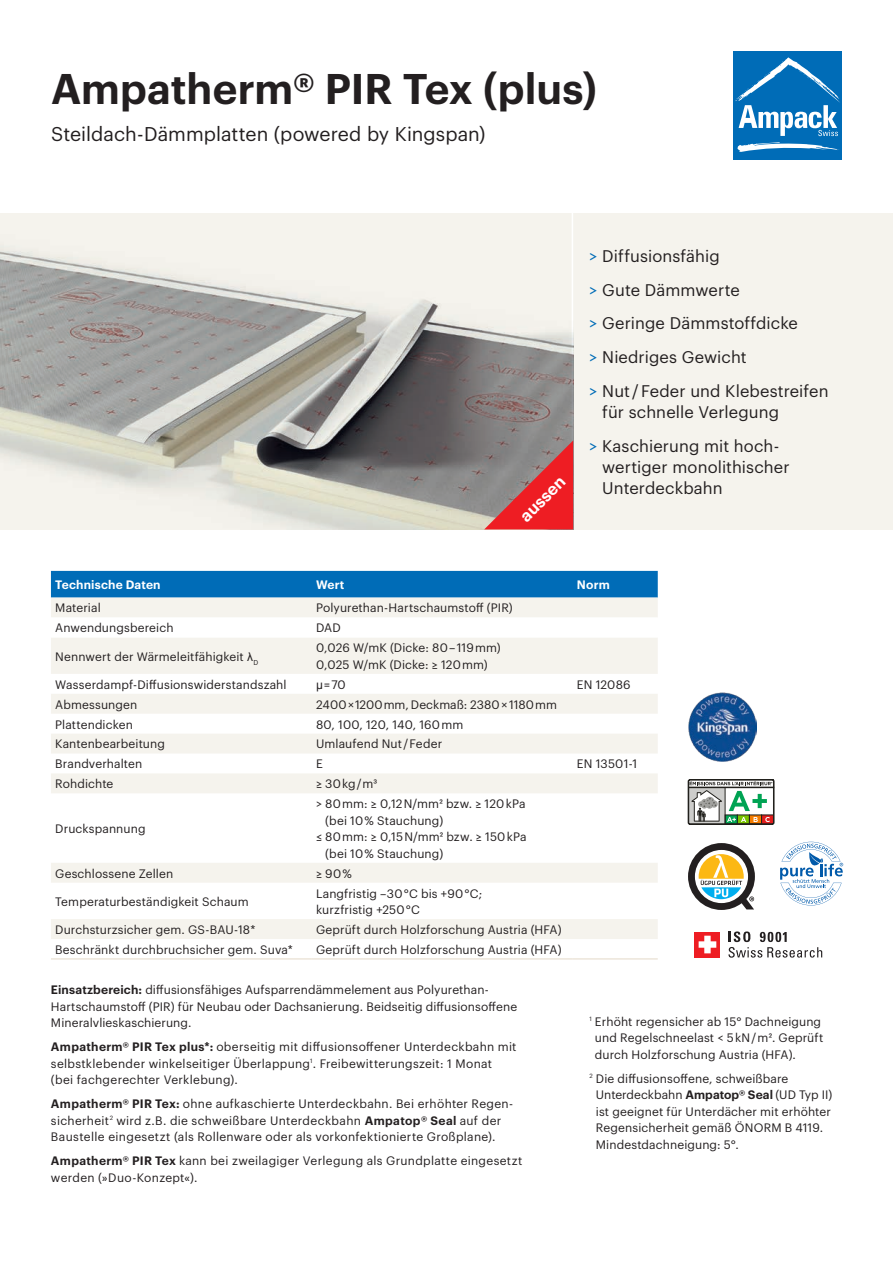
<style>
.page{position:relative;width:893px;height:1263px;background:#fff}
.page>*{position:absolute;margin:0;border:0;box-sizing:border-box;transform-origin:0 0}
._01_Titel{font:600 42px "Graphik";color:#231f20}
._02_Lead{font:19.5px "Graphik";letter-spacing:.005em;color:#231f20}
.t1{font:600 16.65px "Graphik";color:#fff}
._03_Copy{font:16.5px/21px "Graphik";letter-spacing:.005em;color:#231f20}
._05_Tabelle{font:12px/16.5px "Graphik";letter-spacing:.01em;color:#231f20}
.t2{font:600 12px "Graphik";letter-spacing:.015em;color:#fff}
.s1{color:#006cb7}
.s2{font-family:"Arial"}
.s3{font-weight:600}
</style>
<div class="page">
<div style="left:0;top:213px;width:893px;height:316px;background:#f5f3ed"></div>
<div style="left:733px;top:51px;width:109px;height:109px;background:#006cb7"></div>
<svg style="left:737px;top:142px;width:102px;height:10px"></svg>
<svg style="left:735px;top:57px;width:105px;height:79px"></svg>
<div style="left:51px;top:571px;width:607px;height:27px;background:#006cb7"></div>
<svg style="left:51px;top:598px;width:607px;height:341px"></svg>
<svg style="left:51px;top:617px;width:607px;height:20px"></svg>
<hr style="left:51px;top:959px;width:261px;height:1px;background:#e3d8c7">
<hr style="left:312px;top:959px;width:261px;height:1px;background:#e3d8c7">
<hr style="left:573px;top:959px;width:85px;height:1px;background:#e3d8c7">
<img style="left:0;top:213px;width:573px;height:316px">
<svg style="left:484px;top:440px;width:89px;height:89px"></svg>
<svg style="left:728px;top:931px;width:94px;height:27px"></svg>
<div style="left:694px;top:931px;width:26px;height:26px;background:#ee1d23"></div>
<svg style="left:699px;top:936px;width:17px;height:17px"></svg>
<img style="left:688px;top:693px;width:68px;height:68px">
<svg style="left:688px;top:843px;width:67px;height:67px"></svg>
<svg style="left:688px;top:779px;width:86px;height:46px"></svg>
<svg style="left:780px;top:842px;width:63px;height:63px"></svg>
<svg style="left:349px;top:702px;width:4px;height:5px"></svg>
<svg style="left:502px;top:702px;width:5px;height:5px"></svg>
<p class="_01_Titel" style="left:51px;top:56px;width:547px">Ampatherm® PIR Tex (plus)</p>
<p class="_02_Lead" style="left:51px;top:119px;width:436px">Steildach-Dämmplatten (powered by Kingspan)</p>
<p class="t1" style="left:514px;top:510px;width:58px;rotate:-45deg">aussen</p>
<p class="_03_Copy" style="left:589px;top:244px;width:132px"><span class="s1">&gt;</span> Diffusionsfähig</p>
<p class="_03_Copy" style="left:589px;top:278px;width:152px"><span class="s1">&gt;</span> Gute Dämmwerte</p>
<p class="_03_Copy" style="left:589px;top:311px;width:210px"><span class="s1">&gt;</span> Geringe Dämmstoffdicke</p>
<p class="_03_Copy" style="left:589px;top:345px;width:159px"><span class="s1">&gt;</span> Niedriges Gewicht</p>
<p class="_03_Copy" style="left:602px;top:379px;width:228px;text-indent:-13px"><span class="s1">&gt;</span> Nut / Feder und Klebestreifen für schnelle Verlegung</p>
<p class="_03_Copy" style="left:602px;top:434px;width:189px;text-indent:-13px"><span class="s1">&gt;</span> Kaschierung mit hoch&shy;wertiger monolithischer<br>Unterdeckbahn</p>
<p class="t2" style="left:55px;top:576px;width:107px">Technische Daten</p>
<p class="t2" style="left:316px;top:576px;width:30px">Wert</p>
<p class="t2" style="left:577px;top:576px;width:34px">Norm</p>
<p class="_05_Tabelle" style="left:55px;top:599px;width:47px">Material</p>
<p class="_05_Tabelle" style="left:316px;top:599px;width:198px">Polyurethan-Hartschaumstoff (PIR)</p>
<p class="_05_Tabelle" style="left:55px;top:619px;width:120px">Anwendungsbereich</p>
<p class="_05_Tabelle" style="left:316px;top:619px;width:26px">DAD</p>
<p class="_05_Tabelle" style="left:55px;top:647px;width:205px">Nennwert der Wärmeleitfähigkeit <span class="s2">λ</span><sub>D</sub></p>
<p class="_05_Tabelle" style="left:316px;top:639px;width:186px">0,026 W/mK (Dicke: 80 – 119 mm)</p>
<p class="_05_Tabelle" style="left:316px;top:655px;width:173px">0,025 W/mK (Dicke: ≥ 120 mm)</p>
<p class="_05_Tabelle" style="left:55px;top:675px;width:233px">Wasserdampf-Diffusionswiderstandszahl</p>
<p class="_05_Tabelle" style="left:316px;top:675px;width:31px"><span class="s2">µ</span> = 70</p>
<p class="_05_Tabelle" style="left:577px;top:675px;width:55px">EN 12086</p>
<p class="_05_Tabelle" style="left:55px;top:695px;width:84px">Abmessungen</p>
<p class="_05_Tabelle" style="left:316px;top:695px;width:243px">2400 1200 mm, Deckmaß: 2380 1180 mm</p>
<p class="_05_Tabelle" style="left:55px;top:715px;width:79px">Plattendicken</p>
<p class="_05_Tabelle" style="left:316px;top:715px;width:149px">80, 100, 120, 140, 160 mm</p>
<p class="_05_Tabelle" style="left:55px;top:735px;width:111px">Kantenbearbeitung</p>
<p class="_05_Tabelle" style="left:316px;top:735px;width:128px">Umlaufend Nut / Feder</p>
<p class="_05_Tabelle" style="left:55px;top:755px;width:89px">Brandverhalten</p>
<p class="_05_Tabelle" style="left:316px;top:755px;width:8px">E</p>
<p class="_05_Tabelle" style="left:577px;top:755px;width:62px">EN 13501-1</p>
<p class="_05_Tabelle" style="left:55px;top:775px;width:60px">Rohdichte</p>
<p class="_05_Tabelle" style="left:316px;top:775px;width:63px">≥ 30 kg / m³</p>
<p class="_05_Tabelle" style="left:55px;top:819px;width:92px">Druckspannung</p>
<p class="_05_Tabelle" style="left:325px;top:794px;width:202px;text-indent:-9px">&gt; 80 mm: ≥ 0,12 N/mm² bzw. ≥ 120 kPa (bei 10 % Stauchung)</p>
<p class="_05_Tabelle" style="left:325px;top:827px;width:203px;text-indent:-9px">≤ 80 mm: ≥ 0,15 N/mm² bzw. ≥ 150 kPa (bei 10 % Stauchung)</p>
<p class="_05_Tabelle" style="left:55px;top:864px;width:120px">Geschlossene Zellen</p>
<p class="_05_Tabelle" style="left:316px;top:864px;width:37px">≥ 90 %</p>
<p class="_05_Tabelle" style="left:55px;top:892px;width:195px">Temperaturbeständigkeit Schaum</p>
<p class="_05_Tabelle" style="left:316px;top:884px;width:168px">Langfristig –30 °C bis +90 °C; kurzfristig +250 °C</p>
<p class="_05_Tabelle" style="left:55px;top:920px;width:202px">Durchsturzsicher gem. GS-BAU-18*</p>
<p class="_05_Tabelle" style="left:316px;top:920px;width:247px">Geprüft durch Holzforschung Austria (HFA)</p>
<p class="_05_Tabelle" style="left:55px;top:940px;width:239px">Beschränkt durchbruchsicher gem. Suva*</p>
<p class="_05_Tabelle" style="left:316px;top:940px;width:247px">Geprüft durch Holzforschung Austria (HFA)</p>
<p class="_05_Tabelle" style="left:51px;top:980px;width:468px"><span class="s3">Einsatzbereich:</span> diffusionsfähiges Aufsparrendämmelement aus Polyurethan-<br>Hartschaumstoff (PIR) für Neubau oder Dachsanierung. Beidseitig diffusionsoffene<br>Mineralvlieskaschierung.</p>
<p class="_05_Tabelle" style="left:51px;top:1037px;width:467px"><span class="s3">Ampatherm® PIR Tex plus*:</span> oberseitig mit diffusionsoffener Unterdeckbahn mit selbstklebender winkelseitiger Überlappung<sup>1</sup>. Freibewitterungszeit: 1 Monat (bei fachgerechter Verklebung).</p>
<p class="_05_Tabelle" style="left:51px;top:1094px;width:464px"><span class="s3">Ampatherm® PIR Tex:</span> ohne aufkaschierte Unterdeckbahn. Bei erhöhter Regen&shy;sicherheit<sup>2</sup> wird z.B. die schweißbare Unterdeckbahn <span class="s3">Ampatop® Seal</span> auf der<br>Baustelle eingesetzt (als Rollenware oder als vorkonfektionierte Großplane).</p>
<p class="_05_Tabelle" style="left:51px;top:1151px;width:473px"><span class="s3">Ampatherm® PIR Tex</span> kann bei zweilagiger Verlegung als Grundplatte eingesetzt werden (»Duo-Konzept«).</p>
<p class="_05_Tabelle" style="left:595px;top:1012px;width:230px;text-indent:-6px"><sup>1</sup> Erhöht regensicher ab 15° Dachneigung und Regelschneelast &lt; 5 kN / m². Geprüft durch Holzforschung Austria (HFA).</p>
<p class="_05_Tabelle" style="left:596px;top:1069px;width:238px;text-indent:-7px"><sup>2</sup> Die diffusionsoffene, schweißbare Unterdeckbahn <span class="s3">Ampatop® Seal</span> (UD Typ II) ist geeignet für Unterdächer mit erhöhter Regensicherheit gemäß ÖNORM B 4119.<br>Mindestdachneigung: 5°.</p>
</div>
